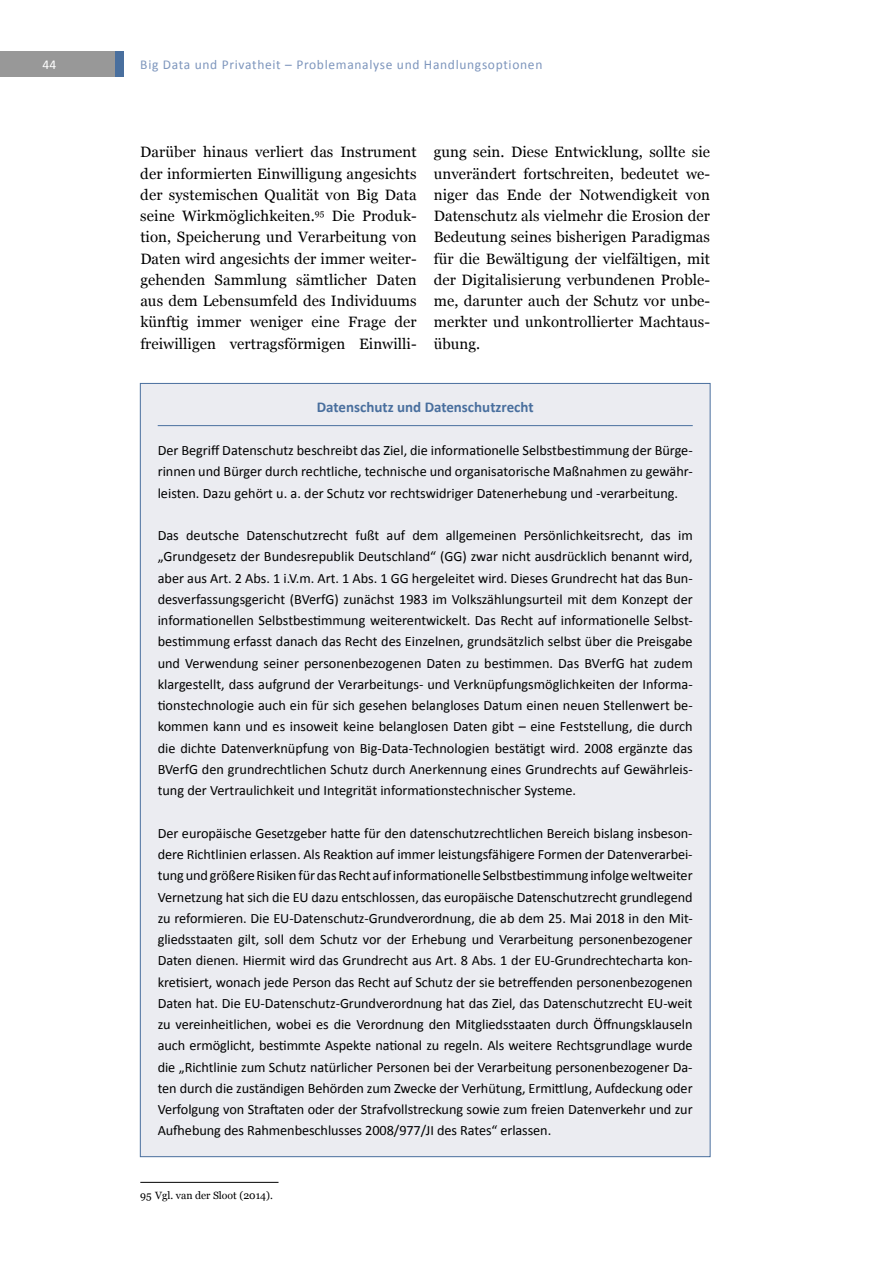
<style>
.page{position:relative;width:893px;height:1263px;background:#fff}
.page>*{position:absolute;margin:0;border:0;box-sizing:border-box;transform-origin:0 0}
.t1{font:15px/21.3px "Georgia";letter-spacing:.005em;color:#000;text-align:justify}
.t2{font:700 15px "Calibri";color:#496f9e}
.t3{font:14.25px/21.3px "Calibri";letter-spacing:-.005em;color:#000;text-align:justify}
.t4{font:13.5px "Calibri";letter-spacing:.05em;color:#7e96bd}
.t5{font:13.5px "Calibri";color:#fff}
.t6{font:10.5px "Georgia";color:#000}
</style>
<div class="page">
<div style="left:0;top:51px;width:123px;height:26px;background:#496f9e"></div>
<div style="left:0;top:51px;width:115px;height:26px;background:#989898"></div>
<hr style="left:140px;top:1182px;width:139px;height:1px;background:#000">
<div style="left:140px;top:383px;width:570px;height:774px;background:#ebecf1"></div>
<hr style="left:158px;top:425px;width:535px;height:1px;background:#496f9e">
<p class="t5" style="left:43px;top:56px;width:15px">44</p>
<p class="t4" style="left:140px;top:56px;width:404px">Big Data und Privatheit – Problemanalyse und Handlungsoptionen</p>
<p class="t1" style="left:140px;top:141px;width:278px">Darüber hinaus verliert das Instrument der informierten Einwilligung angesichts der systemischen Qualität von Big Data seine Wirkmöglichkeiten.<sup>95</sup> Die Produk&shy;tion, Speicherung und Verarbeitung von Daten wird angesichts der immer weiter&shy;gehenden Sammlung sämtlicher Daten aus dem Lebensumfeld des Individuums künftig immer weniger eine Frage der freiwilligen vertragsförmigen Einwilli-</p>
<p class="t1" style="left:434px;top:141px;width:278px">gung sein. Diese Entwicklung, sollte sie unverändert fortschreiten, bedeutet we&shy;niger das Ende der Notwendigkeit von Datenschutz als vielmehr die Erosion der Bedeutung seines bisherigen Paradigmas für die Bewältigung der vielfältigen, mit der Digitalisierung verbundenen Proble&shy;me, darunter auch der Schutz vor unbe&shy;merkter und unkontrollierter Machtaus&shy;übung.</p>
<p class="t2" style="left:317px;top:398px;width:218px">Datenschutz und Datenschutzrecht</p>
<p class="t3" style="left:158px;top:440px;width:537px">Der Begriff Datenschutz beschreibt das Ziel, die informationelle Selbstbestimmung der Bürge&shy;rinnen und Bürger durch rechtliche, technische und organisatorische Maßnahmen zu gewähr&shy;leisten. Dazu gehört u. a. der Schutz vor rechtswidriger Datenerhebung und -verarbeitung.</p>
<p class="t3" style="left:158px;top:525px;width:537px">Das deutsche Datenschutzrecht fußt auf dem allgemeinen Persönlichkeitsrecht, das im „Grundgesetz der Bundesrepublik Deutschland“ (GG) zwar nicht ausdrücklich benannt wird, aber aus Art. 2 Abs. 1 i.V.m. Art. 1 Abs. 1 GG hergeleitet wird. Dieses Grundrecht hat das Bun&shy;desverfassungsgericht (BVerfG) zunächst 1983 im Volkszählungsurteil mit dem Konzept der informationellen Selbstbestimmung weiterentwickelt. Das Recht auf informationelle Selbst&shy;bestimmung erfasst danach das Recht des Einzelnen, grundsätzlich selbst über die Preisgabe und Verwendung seiner personenbezogenen Daten zu bestimmen. Das BVerfG hat zudem klargestellt, dass aufgrund der Verarbeitungs- und Verknüpfungsmöglichkeiten der Informa&shy;tionstechnologie auch ein für sich gesehen belangloses Datum einen neuen Stellenwert be&shy;kommen kann und es insoweit keine belanglosen Daten gibt – eine Feststellung, die durch die dichte Datenverknüpfung von Big-Data-Technologien bestätigt wird. 2008 ergänzte das BVerfG den grundrechtlichen Schutz durch Anerkennung eines Grundrechts auf Gewährleis&shy;tung der Vertraulichkeit und Integrität informationstechnischer Systeme.</p>
<p class="t3" style="left:158px;top:822px;width:537px">Der europäische Gesetzgeber hatte für den datenschutzrechtlichen Bereich bislang insbeson&shy;dere Richtlinien erlassen. Als Reaktion auf immer leistungsfähigere Formen der Datenverarbei&shy;tung und größere Risiken für das Recht auf informationelle Selbstbestimmung infolge weltweiter Vernetzung hat sich die EU dazu entschlossen, das europäische Datenschutzrecht grundlegend zu reformieren. Die EU-Datenschutz-Grundverordnung, die ab dem 25. Mai 2018 in den Mit&shy;gliedsstaaten gilt, soll dem Schutz vor der Erhebung und Verarbeitung personenbezogener Daten dienen. Hiermit wird das Grundrecht aus Art. 8 Abs. 1 der EU-Grundrechtecharta kon&shy;kretisiert, wonach jede Person das Recht auf Schutz der sie betreffenden personenbezogenen Daten hat. Die EU-Datenschutz-Grundverordnung hat das Ziel, das Datenschutzrecht EU-weit zu vereinheitlichen, wobei es die Verordnung den Mitgliedsstaaten durch Öffnungsklauseln auch ermöglicht, bestimmte Aspekte national zu regeln. Als weitere Rechtsgrundlage wurde die „Richtlinie zum Schutz natürlicher Personen bei der Verarbeitung personenbezogener Da&shy;ten durch die zuständigen Behörden zum Zwecke der Verhütung, Ermittlung, Aufdeckung oder Verfolgung von Straftaten oder der Strafvollstreckung sowie zum freien Datenverkehr und zur Aufhebung des Rahmenbeschlusses 2008/977/JI des Rates“ erlassen.</p>
<p class="t6" style="left:140px;top:1188px;width:134px">95 Vgl. van der Sloot (2014).</p>
</div>
